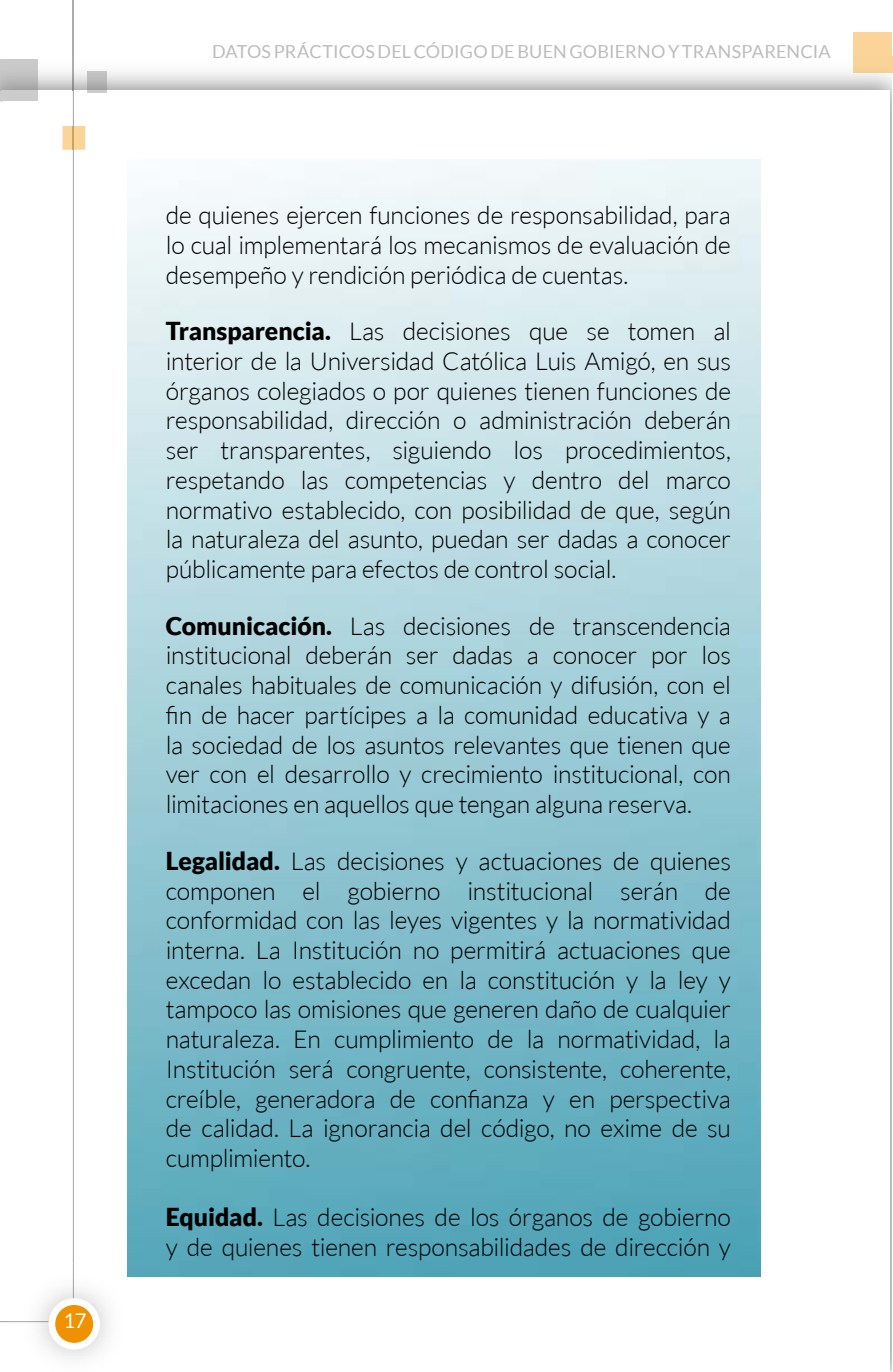
<style>
.page{position:relative;width:893px;height:1372px;background:#fff}
.page>*{position:absolute;margin:0;border:0;box-sizing:border-box;transform-origin:0 0}
.t1{font:300 24.75px/29.7px "Lato";letter-spacing:-.01em;color:#000;text-align:justify}
.t2{font:20.25px "Lato";color:#fff}
.t3{font:18px "Lato";letter-spacing:.01em;color:#bcbcbc}
.s1{font-weight:900}
</style>
<div class="page">
<hr style="left:73px;top:0;width:1px;height:57px;background:#adadad">
<img style="left:73px;top:57px;width:1px;height:33px">
<hr style="left:73px;top:90px;width:1px;height:36px;background:#adadad">
<hr style="left:73px;top:150px;width:1px;height:1113px;background:#adadad">
<svg style="left:63px;top:126px;width:22px;height:24px"></svg>
<div style="left:854px;top:32px;width:38px;height:25px;background:#fad499"></div>
<div style="left:0;top:90px;width:38px;height:11px;background:#ccc"></div>
<hr style="left:87px;top:90px;width:20px;height:2px;background:#ccc">
<img style="left:15px;top:1263px;width:119px;height:96px">
<img style="left:15px;top:1263px;width:59px;height:58px">
<div style="left:49px;top:1298px;width:51px;height:51px;background:#fff;border-radius:50%"></div>
<div style="left:55px;top:1304px;width:38px;height:38px;background:#f09100;border-radius:50%"></div>
<hr style="left:0;top:150px;width:1px;height:1111px;background:#adadad">
<hr style="left:0;top:90px;width:1px;height:36px;background:#adadad">
<img style="left:128px;top:159px;width:632px;height:1117px">
<p class="t2" style="left:64px;top:1308px;width:24px">17</p>
<p class="t3" style="left:212px;top:41px;width:620px">DATOS PRÁCTICOS DEL CÓDIGO DE BUEN GOBIERNO Y TRANSPARENCIA</p>
<p class="t1" style="left:166px;top:200px;width:567px">de quienes ejercen funciones de responsabilidad, para lo cual implementará los mecanismos de evaluación de desempeño y rendición periódica de cuentas.</p>
<p class="t1" style="left:166px;top:316px;width:567px"><span class="s1">Transparencia.</span> Las decisiones que se tomen al interior de la Universidad Católica Luis Amigó, en sus órganos colegiados o por quienes tienen funciones de responsabilidad, dirección o administración deberán ser transparentes, siguiendo los procedimientos, respetando las competencias y dentro del marco normativo establecido, con posibilidad de que, según la naturaleza del asunto, puedan ser dadas a conocer públicamente para efectos de control social.</p>
<p class="t1" style="left:166px;top:611px;width:567px"><span class="s1">Comunicación.</span> Las decisiones de transcendencia institucional deberán ser dadas a conocer por los canales habituales de comunicación y difusión, con el fin de hacer partícipes a la comunidad educativa y a la sociedad de los asuntos relevantes que tienen que ver con el desarrollo y crecimiento institucional, con limitaciones en aquellos que tengan alguna reserva.</p>
<p class="t1" style="left:166px;top:846px;width:567px"><span class="s1">Legalidad.</span> Las decisiones y actuaciones de quienes componen el gobierno institucional serán de conformidad con las leyes vigentes y la normatividad interna. La Institución no permitirá actuaciones que excedan lo establecido en la constitución y la ley y tampoco las omisiones que generen daño de cualquier naturaleza. En cumplimiento de la normatividad, la Institución será congruente, consistente, coherente, creíble, generadora de confianza y en perspectiva de calidad. La ignorancia del código, no exime de su cumplimiento.</p>
<p class="t1" style="left:166px;top:1202px;width:567px"><span class="s1">Equidad.</span> Las decisiones de los órganos de gobierno y de quienes tienen responsabilidades de dirección y</p>
</div>
